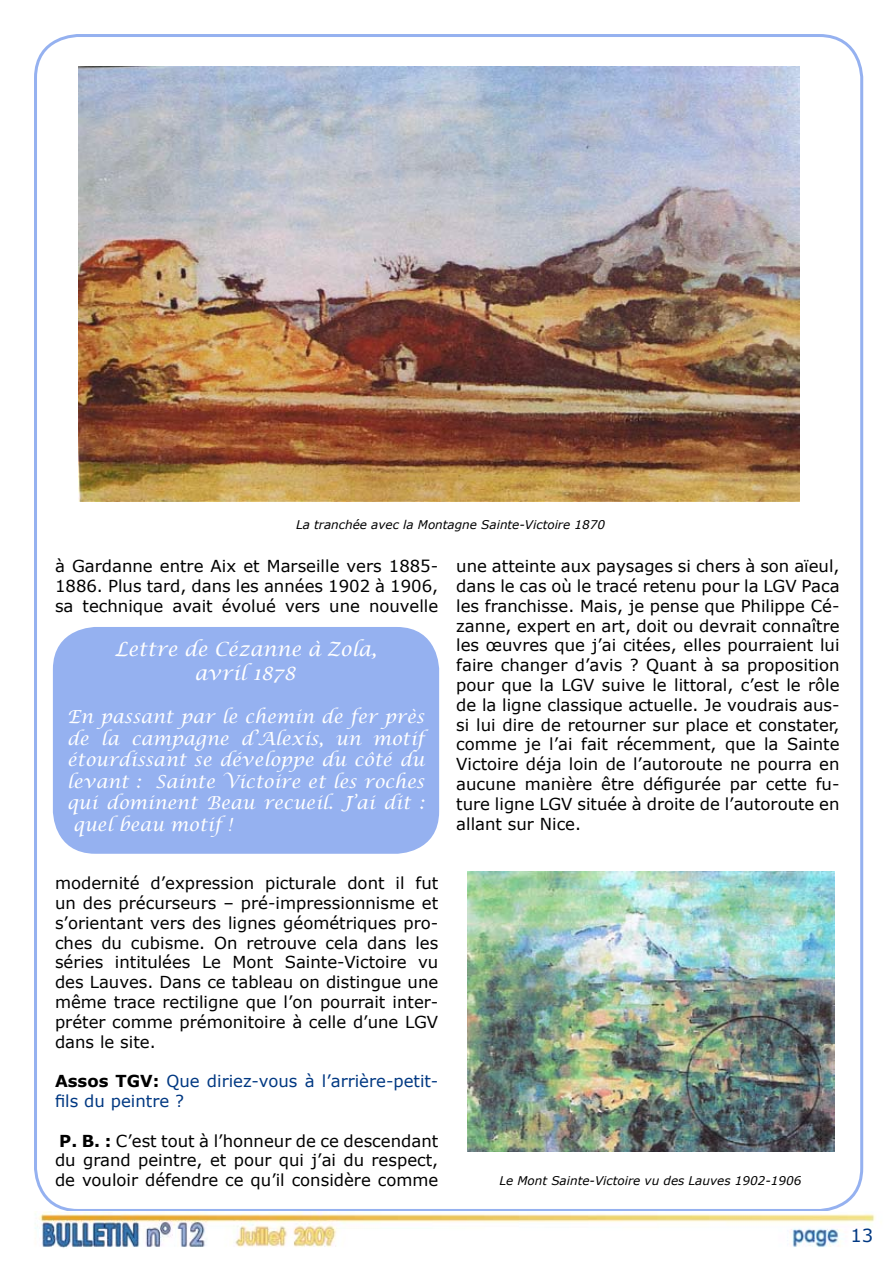
<style>
.page{position:relative;width:893px;height:1263px;background:#fff}
.page>*{position:absolute;margin:0;border:0;box-sizing:border-box;transform-origin:0 0}
.t1{font:italic 19.5px/23.4px "Lucida Calligraphy";color:#fff;text-align:center}
.t2{font:italic 18px "Lucida Calligraphy";color:#fff}
.t3{font:18px "Verdana";color:#003882}
.t4{font:16.5px/19.8px "Verdana";color:#000;text-align:justify}
.t5{font:16.5px/19.8px "Verdana";color:#003882}
.t6{font:italic 12px "Verdana";color:#000}
.s1{font-weight:700;color:#000}
.s2{font-weight:700}
</style>
<div class="page">
<img style="left:35px;top:1212px;width:841px;height:36px">
<img style="left:79px;top:67px;width:721px;height:435px">
<div style="left:53px;top:627px;width:386px;height:227px;background:#95b1f0;border-radius:43px"></div>
<img style="left:468px;top:872px;width:366px;height:280px">
<p class="t6" style="left:296px;top:517px;width:310px">La tranchée avec la Montagne Sainte-Victoire 1870</p>
<p class="t4" style="left:55px;top:556px;width:385px">à Gardanne entre Aix et Marseille vers 1885- 1886. Plus tard, dans les années 1902 à 1906, sa technique avait évolué vers une nouvelle</p>
<p class="t1" style="left:115px;top:638px;width:264px">Lettre de Cézanne à Zola, avril 1878</p>
<p class="t2" style="left:67px;top:706px;width:359px">En passant par le chemin de fer près</p>
<p class="t2" style="left:67px;top:727px;width:359px">de la campagne d’Alexis, un motif</p>
<p class="t2" style="left:67px;top:749px;width:359px">étourdissant se développe du côté du</p>
<p class="t2" style="left:67px;top:770px;width:359px">levant : Sainte Victoire et les roches</p>
<p class="t2" style="left:67px;top:792px;width:359px">qui dominent Beau recueil. J’ai dit :</p>
<p class="t2" style="left:73px;top:814px;width:160px">quel beau motif !</p>
<p class="t4" style="left:55px;top:873px;width:385px">modernité d’expression picturale dont il fut un des précurseurs – pré-impressionnisme et s’orientant vers des lignes géométriques pro&shy;ches du cubisme. On retrouve cela dans les séries intitulées Le Mont Sainte-Victoire vu des Lauves. Dans ce tableau on distingue une même trace rectiligne que l’on pourrait inter&shy;préter comme prémonitoire à celle d’une LGV dans le site.</p>
<p class="t5" style="left:55px;top:1071px;width:385px"><span class="s1">Assos TGV:</span> Que diriez-vous à l’arrière-petit&shy;fils du peintre ?</p>
<p class="t4" style="left:55px;top:1130px;width:385px"><span class="s2">P. B. :</span> C’est tout à l’honneur de ce descendant du grand peintre, et pour qui j’ai du respect, de vouloir défendre ce qu’il considère comme</p>
<p class="t4" style="left:456px;top:556px;width:385px">une atteinte aux paysages si chers à son aïeul, dans le cas où le tracé retenu pour la LGV Paca les franchisse. Mais, je pense que Philippe Cé&shy;zanne, expert en art, doit ou devrait connaître les œuvres que j’ai citées, elles pourraient lui faire changer d’avis ? Quant à sa proposition pour que la LGV suive le littoral, c’est le rôle de la ligne classique actuelle. Je voudrais aus&shy;si lui dire de retourner sur place et constater, comme je l’ai fait récemment, que la Sainte Victoire déja loin de l’autoroute ne pourra en aucune manière être défigurée par cette fu&shy;ture ligne LGV située à droite de l’autoroute en allant sur Nice.</p>
<p class="t6" style="left:499px;top:1173px;width:303px">Le Mont Sainte-Victoire vu des Lauves 1902-1906</p>
<p class="t3" style="left:850px;top:1224px;width:24px">13</p>
</div>
